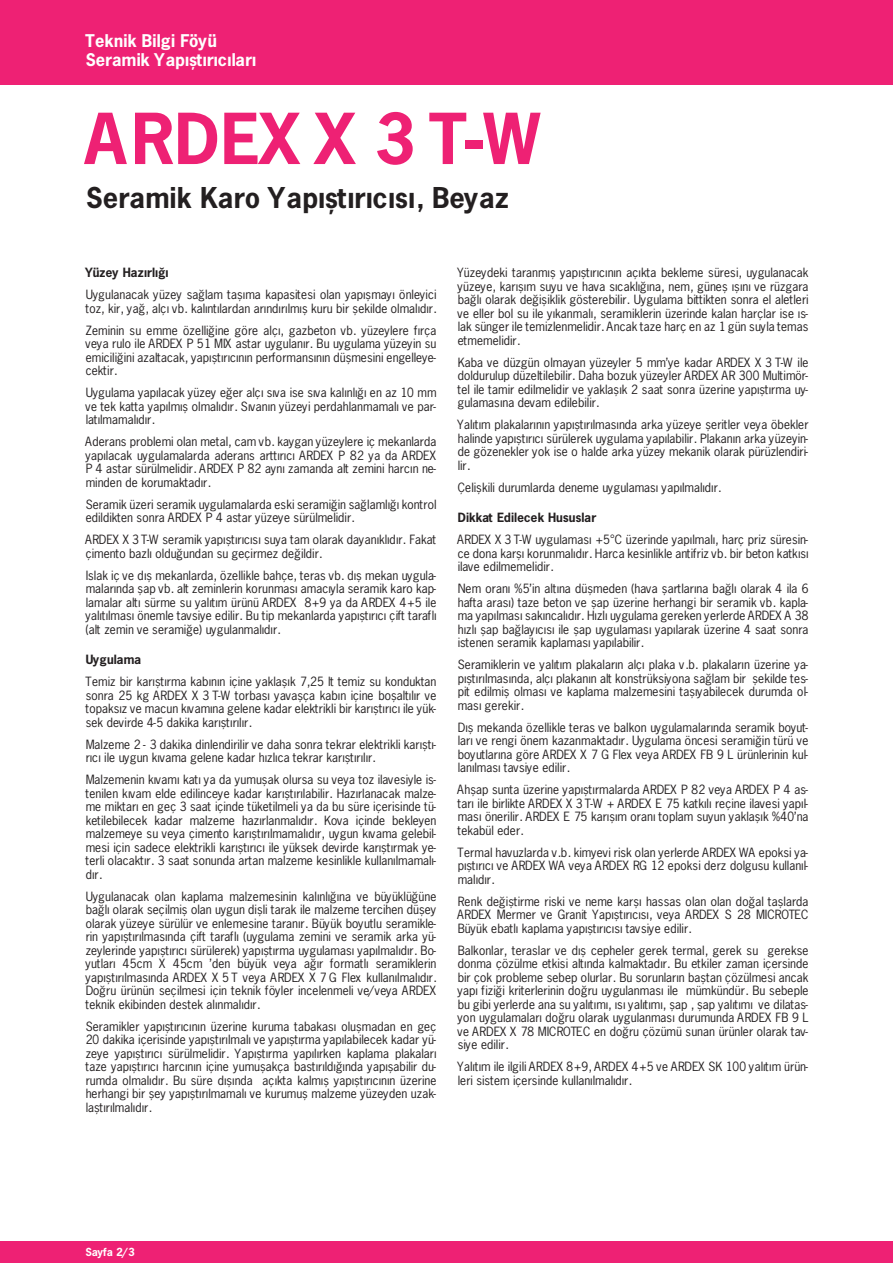
<style>
.page{position:relative;width:893px;height:1263px;background:#fff}
.page>*{position:absolute;margin:0;border:0;box-sizing:border-box;transform-origin:0 0}
.Titel{font:700 66px "News Gothic Std";letter-spacing:.015em;color:#ee2174}
.Untertitel{font:700 27px "News Gothic Std";letter-spacing:.005em;color:#231f20}
.t1{font:700 16.5px/19.5px "News Gothic Std";color:#fff}
.Subheads{font:12px/13.5px "News Gothic Std";color:#231f20;text-align:justify}
.Fliesstext{font:12px/13.5px "News Gothic Std";color:#231f20;text-align:justify}
.Subheads-2{font:700 12px "News Gothic Std";color:#231f20}
.Fliesstext-2{font:700 12px "News Gothic Std";color:#231f20}
.t2{font:700 10.5px "News Gothic Std";color:#fff}
</style>
<div class="page">
<div style="left:0;top:0;width:893px;height:85px;background:#ee2174"></div>
<div style="left:0;top:1242px;width:893px;height:21px;background:#ee2174"></div>
<h3 class="t1" style="left:85px;top:31px;width:172px">Teknik Bilgi Föyü<br>Seramik Yapıştırıcıları</h3>
<p class="Titel" style="left:85px;top:95px;width:457px">ARDEX X 3 T-W</p>
<p class="Untertitel" style="left:85px;top:180px;width:424px">Seramik Karo Yapıştırıcısı, Beyaz</p>
<p class="Fliesstext-2" style="left:85px;top:265px;width:84px">Yüzey Hazırlığı</p>
<p class="Fliesstext" style="left:85px;top:288px;width:352px">Uygulanacak yüzey sağlam taşıma kapasitesi olan yapışmayı önleyici toz, kir, yağ, alçı vb. kalıntılardan arındırılmış kuru bir şekilde olmalıdır.</p>
<p class="Fliesstext" style="left:85px;top:323px;width:352px">Zeminin su emme özelliğine göre alçı, gazbeton vb. yüzeylere fırça veya rulo ile ARDEX P 51 MIX astar uygulanır. Bu uygulama yüzeyin su emiciliğini azaltacak, yapıştırıcının performansının düşmesini engelleye&shy;cektir.</p>
<p class="Fliesstext" style="left:85px;top:386px;width:352px">Uygulama yapılacak yüzey eğer alçı sıva ise sıva kalınlığı en az 10 mm ve tek katta yapılmış olmalıdır. Sıvanın yüzeyi perdahlanmamalı ve par&shy;latılmamalıdır.</p>
<p class="Fliesstext" style="left:85px;top:435px;width:352px">Aderans problemi olan metal, cam vb. kaygan yüzeylere iç mekanlarda yapılacak uygulamalarda aderans arttırıcı ARDEX P 82 ya da ARDEX P 4 astar sürülmelidir. ARDEX P 82 aynı zamanda alt zemini harcın ne&shy;minden de korumaktadır.</p>
<p class="Fliesstext" style="left:85px;top:497px;width:352px">Seramik üzeri seramik uygulamalarda eski seramiğin sağlamlığı kontrol edildikten sonra ARDEX P 4 astar yüzeye sürülmelidir.</p>
<p class="Fliesstext" style="left:85px;top:533px;width:352px">ARDEX X 3 T-W seramik yapıştırıcısı suya tam olarak dayanıklıdır. Fakat çimento bazlı olduğundan su geçirmez değildir.</p>
<p class="Fliesstext" style="left:85px;top:568px;width:352px">Islak iç ve dış mekanlarda, özellikle bahçe, teras vb. dış mekan uygula&shy;malarında şap vb. alt zeminlerin korunması amacıyla seramik karo kap&shy;lamalar altı sürme su yalıtım ürünü ARDEX 8+9 ya da ARDEX 4+5 ile yalıtılması önemle tavsiye edilir. Bu tip mekanlarda yapıştırıcı çift taraflı (alt zemin ve seramiğe) uygulanmalıdır.</p>
<p class="Subheads-2" style="left:85px;top:652px;width:57px">Uygulama</p>
<p class="Subheads" style="left:85px;top:675px;width:352px">Temiz bir karıştırma kabının içine yaklaşık 7,25 lt temiz su konduktan sonra 25 kg ARDEX X 3 T-W torbası yavaşça kabın içine boşaltılır ve topaksız ve macun kıvamına gelene kadar elektrikli bir karıştırıcı ile yük&shy;sek devirde 4-5 dakika karıştırılır.</p>
<p class="Subheads" style="left:85px;top:737px;width:352px">Malzeme 2 - 3 dakika dinlendirilir ve daha sonra tekrar elektrikli karıştı&shy;rıcı ile uygun kıvama gelene kadar hızlıca tekrar karıştırılır.</p>
<p class="Subheads" style="left:85px;top:773px;width:352px">Malzemenin kıvamı katı ya da yumuşak olursa su veya toz ilavesiyle is&shy;tenilen kıvam elde edilinceye kadar karıştırılabilir. Hazırlanacak malze&shy;me miktarı en geç 3 saat içinde tüketilmeli ya da bu süre içerisinde tü&shy;ketilebilecek kadar malzeme hazırlanmalıdır. Kova içinde bekleyen malzemeye su veya çimento karıştırılmamalıdır, uygun kıvama gelebil&shy;mesi için sadece elektrikli karıştırıcı ile yüksek devirde karıştırmak ye&shy;terli olacaktır. 3 saat sonunda artan malzeme kesinlikle kullanılmamalı&shy;dır.</p>
<p class="Subheads" style="left:85px;top:889px;width:352px">Uygulanacak olan kaplama malzemesinin kalınlığına ve büyüklüğüne bağlı olarak seçilmiş olan uygun dişli tarak ile malzeme tercihen düşey olarak yüzeye sürülür ve enlemesine taranır. Büyük boyutlu seramikle&shy;rin yapıştırılmasında çift taraflı (uygulama zemini ve seramik arka yü&shy;zeylerinde yapıştırıcı sürülerek) yapıştırma uygulaması yapılmalıdır. Bo&shy;yutları 45cm X 45cm ’den büyük veya ağır formatlı seramiklerin yapıştırılmasında ARDEX X 5 T veya ARDEX X 7 G Flex kullanılmalıdır.<br>Doğru ürünün seçilmesi için teknik föyler incelenmeli ve/veya ARDEX teknik ekibinden destek alınmalıdır.</p>
<p class="Subheads" style="left:85px;top:1019px;width:352px">Seramikler yapıştırıcının üzerine kuruma tabakası oluşmadan en geç 20 dakika içerisinde yapıştırılmalı ve yapıştırma yapılabilecek kadar yü&shy;zeye yapıştırıcı sürülmelidir. Yapıştırma yapılırken kaplama plakaları taze yapıştırıcı harcının içine yumuşakça bastırıldığında yapışabilir du&shy;rumda olmalıdır. Bu süre dışında açıkta kalmış yapıştırıcının üzerine herhangi bir şey yapıştırılmamalı ve kurumuş malzeme yüzeyden uzak&shy;laştırılmalıdır.</p>
<p class="Subheads" style="left:457px;top:266px;width:352px">Yüzeydeki taranmış yapıştırıcının açıkta bekleme süresi, uygulanacak yüzeye, karışım suyu ve hava sıcaklığına, nem, güneş ışını ve rüzgara bağlı olarak değişiklik gösterebilir. Uygulama bittikten sonra el aletleri ve eller bol su ile yıkanmalı, seramiklerin üzerinde kalan harçlar ise ıs&shy;lak sünger ile temizlenmelidir. Ancak taze harç en az 1 gün suyla temas etmemelidir.</p>
<p class="Subheads" style="left:457px;top:355px;width:352px">Kaba ve düzgün olmayan yüzeyler 5 mm’ye kadar ARDEX X 3 T-W ile doldurulup düzeltilebilir. Daha bozuk yüzeyler ARDEX AR 300 Multimör&shy;tel ile tamir edilmelidir ve yaklaşık 2 saat sonra üzerine yapıştırma uy&shy;gulamasına devam edilebilir.</p>
<p class="Subheads" style="left:457px;top:418px;width:352px">Yalıtım plakalarının yapıştırılmasında arka yüzeye şeritler veya öbekler halinde yapıştırıcı sürülerek uygulama yapılabilir. Plakanın arka yüzeyin&shy;de gözenekler yok ise o halde arka yüzey mekanik olarak pürüzlendiri&shy;lir.</p>
<p class="Subheads" style="left:457px;top:480px;width:265px">Çelişkili durumlarda deneme uygulaması yapılmalıdır.</p>
<p class="Subheads-2" style="left:457px;top:510px;width:140px">Dikkat Edilecek Hususlar</p>
<p class="Subheads" style="left:457px;top:533px;width:352px">ARDEX X 3 T-W uygulaması +5°C üzerinde yapılmalı, harç priz süresin&shy;ce dona karşı korunmalıdır. Harca kesinlikle antifriz vb. bir beton katkısı ilave edilmemelidir.</p>
<p class="Subheads" style="left:457px;top:582px;width:352px">Nem oranı %5’in altına düşmeden (hava şartlarına bağlı olarak 4 ila 6 hafta arası) taze beton ve şap üzerine herhangi bir seramik vb. kapla&shy;ma yapılması sakıncalıdır. Hızlı uygulama gereken yerlerde ARDEX A 38 hızlı şap bağlayıcısı ile şap uygulaması yapılarak üzerine 4 saat sonra istenen seramik kaplaması yapılabilir.</p>
<p class="Subheads" style="left:457px;top:658px;width:352px">Seramiklerin ve yalıtım plakaların alçı plaka v.b. plakaların üzerine ya&shy;pıştırılmasında, alçı plakanın alt konstrüksiyona sağlam bir şekilde tes&shy;pit edilmiş olması ve kaplama malzemesini taşıyabilecek durumda ol&shy;ması gerekir.</p>
<p class="Subheads" style="left:457px;top:720px;width:352px">Dış mekanda özellikle teras ve balkon uygulamalarında seramik boyut&shy;ları ve rengi önem kazanmaktadır. Uygulama öncesi seramiğin türü ve boyutlarına göre ARDEX X 7 G Flex veya ARDEX FB 9 L ürünlerinin kul&shy;lanılması tavsiye edilir.</p>
<p class="Subheads" style="left:457px;top:783px;width:352px">Ahşap sunta üzerine yapıştırmalarda ARDEX P 82 veya ARDEX P 4 as&shy;tarı ile birlikte ARDEX X 3 T-W + ARDEX E 75 katkılı reçine ilavesi yapıl&shy;ması önerilir. ARDEX E 75 karışım oranı toplam suyun yaklaşık %40’na tekabül eder.</p>
<p class="Subheads" style="left:457px;top:845px;width:352px">Termal havuzlarda v.b. kimyevi risk olan yerlerde ARDEX WA epoksi ya&shy;pıştırıcı ve ARDEX WA veya ARDEX RG 12 epoksi derz dolgusu kullanıl&shy;malıdır.</p>
<p class="Subheads" style="left:457px;top:894px;width:352px">Renk değiştirme riski ve neme karşı hassas olan olan doğal taşlarda ARDEX Mermer ve Granit Yapıştırıcısı, veya ARDEX S 28 MICROTEC Büyük ebatlı kaplama yapıştırıcısı tavsiye edilir.</p>
<p class="Subheads" style="left:457px;top:943px;width:352px">Balkonlar, teraslar ve dış cepheler gerek termal, gerek su gerekse donma çözülme etkisi altında kalmaktadır. Bu etkiler zaman içersinde bir çok probleme sebep olurlar. Bu sorunların baştan çözülmesi ancak yapı fiziği kriterlerinin doğru uygulanması ile mümkündür. Bu sebeple bu gibi yerlerde ana su yalıtımı, ısı yalıtımı, şap , şap yalıtımı ve dilatas&shy;yon uygulamaları doğru olarak uygulanması durumunda ARDEX FB 9 L ve ARDEX X 78 MICROTEC en doğru çözümü sunan ürünler olarak tav&shy;siye edilir.</p>
<p class="Subheads" style="left:457px;top:1060px;width:352px">Yalıtım ile ilgili ARDEX 8+9, ARDEX 4+5 ve ARDEX SK 100 yalıtım ürün&shy;leri sistem içersinde kullanılmalıdır.</p>
<p class="t2" style="left:85px;top:1245px;width:51px">Sayfa 2/3</p>
</div>
